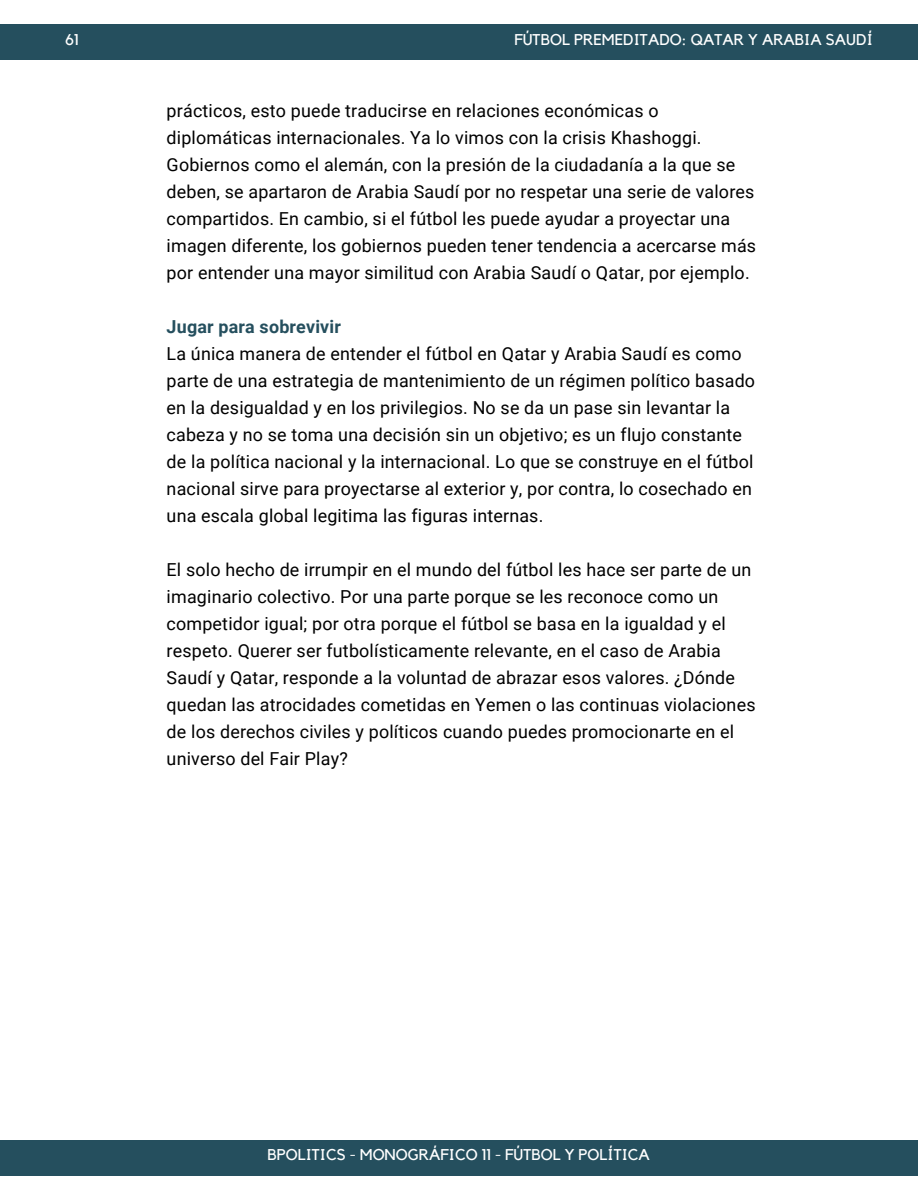
<style>
.page{position:relative;width:918px;height:1188px;background:#fff}
.page>*{position:absolute;margin:0;border:0;box-sizing:border-box;transform-origin:0 0}
.t1{font:17.85px/27px "Roboto";letter-spacing:.01em;color:#000}
.t2{font:700 17.85px "Roboto";letter-spacing:.01em;color:#254f5e}
.t3{font:15.6px "Kollektif";color:#fff}
</style>
<div class="page">
<div style="left:0;top:24px;width:918px;height:35px;background:#254f5e"></div>
<div style="left:0;top:1140px;width:918px;height:35px;background:#254f5e"></div>
<p class="t3" style="left:65px;top:33px;width:15px">61</p>
<p class="t3" style="left:514px;top:32px;width:360px">FÚTBOL PREMEDITADO: QATAR Y ARABIA SAUDÍ</p>
<p class="t1" style="left:167px;top:97px;width:591px">prácticos, esto puede traducirse en relaciones económicas o diplomáticas internacionales. Ya lo vimos con la crisis Khashoggi.<br>Gobiernos como el alemán, con la presión de la ciudadanía a la que se deben, se apartaron de Arabia Saudí por no respetar una serie de valores compartidos. En cambio, si el fútbol les puede ayudar a proyectar una imagen diferente, los gobiernos pueden tener tendencia a acercarse más por entender una mayor similitud con Arabia Saudí o Qatar, por ejemplo.</p>
<p class="t2" style="left:167px;top:316px;width:176px">Jugar para sobrevivir</p>
<p class="t1" style="left:167px;top:340px;width:590px">La única manera de entender el fútbol en Qatar y Arabia Saudí es como parte de una estrategia de mantenimiento de un régimen político basado en la desigualdad y en los privilegios. No se da un pase sin levantar la cabeza y no se toma una decisión sin un objetivo; es un flujo constante de la política nacional y la internacional. Lo que se construye en el fútbol nacional sirve para proyectarse al exterior y, por contra, lo cosechado en una escala global legitima las figuras internas.</p>
<p class="t1" style="left:167px;top:556px;width:590px">El solo hecho de irrumpir en el mundo del fútbol les hace ser parte de un imaginario colectivo. Por una parte porque se les reconoce como un competidor igual; por otra porque el fútbol se basa en la igualdad y el respeto. Querer ser futbolísticamente relevante, en el caso de Arabia Saudí y Qatar, responde a la voluntad de abrazar esos valores. ¿Dónde quedan las atrocidades cometidas en Yemen o las continuas violaciones de los derechos civiles y políticos cuando puedes promocionarte en el universo del Fair Play?</p>
<p class="t3" style="left:267px;top:1147px;width:384px">BPOLITICS - MONOGRÁFICO 11 - FÚTBOL Y POLÍTICA</p>
</div>
